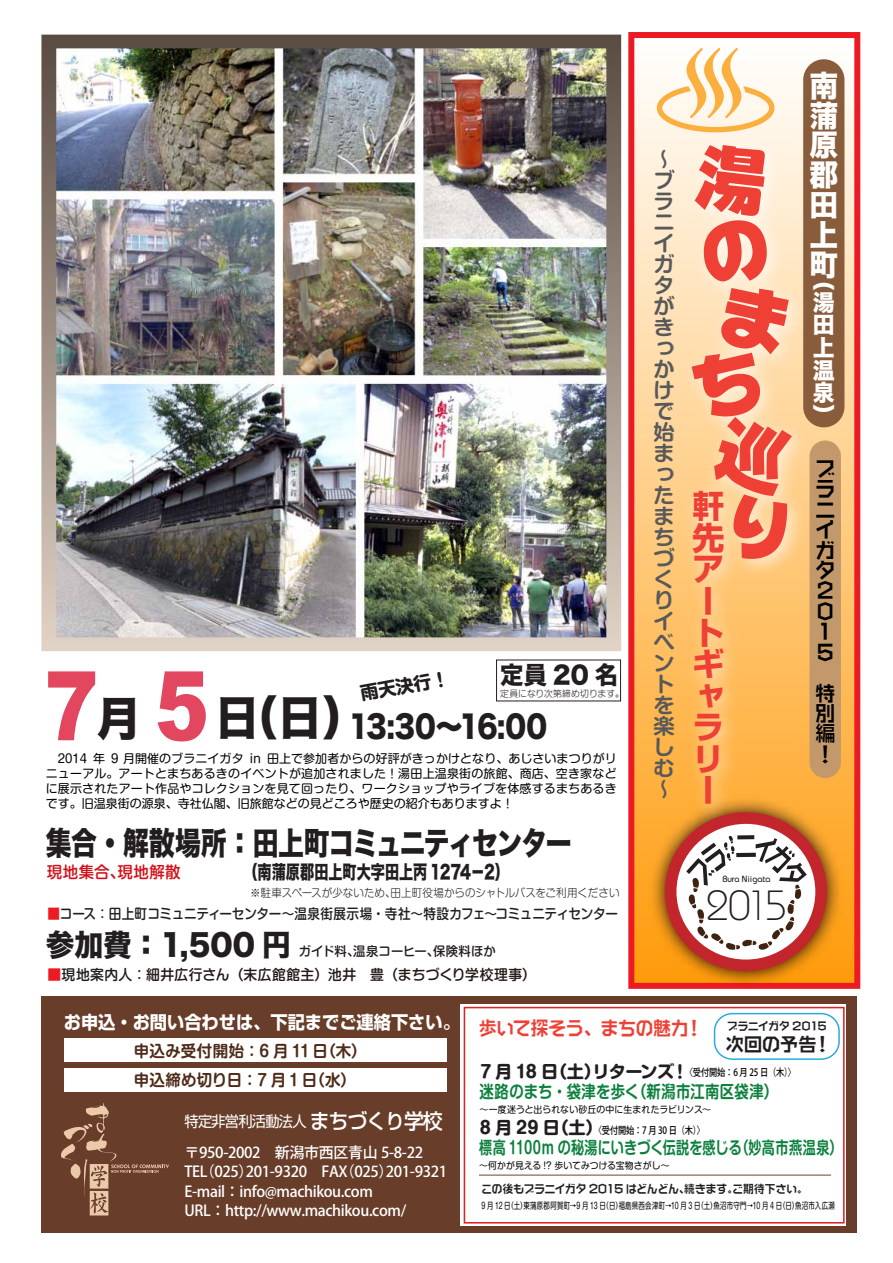
<style>
.page{position:relative;width:893px;height:1263px;background:#fff}
.page>*{position:absolute;margin:0;border:0;box-sizing:border-box;transform-origin:0 0}
.t1{font:300 42.15px "Bauhaus";color:#221e1f}
.t2{font:700 31.95px/31.5px "Shin Go Pro";color:#ee4035}
.t3{font:31.8px "Hira Kaku Std N W8";letter-spacing:-.05em;color:#221e1f;scale:.82 1}
.t4{font:30.6px "Hira Kaku Std N W8";letter-spacing:-.055em;color:#221e1f;scale:.87 1}
.t5{font:29.85px "Hira Kaku Std N W8";letter-spacing:-.005em;color:#221e1f;scale:.96 1}
.t6{font:29.85px/29.8px "Hira Kaku Std N W8";color:#fff;text-align:justify;scale:.96 1}
.t7{font:24.15px "Hira Kaku Std N W8";color:#221e1f;scale:.96 1}
.t8{font:22.65px/22.6px "Hira Kaku Std N W8";color:#fff;text-align:justify;scale:.96 1}
.t9{font:700 21px/21px "Shin M Go De";color:#58595b}
.t10{font:20.4px/20.4px "NIS Z5 83 pv RKSJ H";color:#000;scale:.96 1}
.t11{font:18.9px "Hira Kaku Std N W8";color:#221e1f;scale:.75 1}
.t12{font:18.6px "NIS Z5 83 pv RKSJ H";letter-spacing:.005em;color:#ee4035;scale:.94 1}
.t13{font:18.45px "NIS Z5 83 pv RKSJ H";letter-spacing:.01em;color:#211d1e}
.t14{font:700 18px "Shin Go Pro";color:#fff;scale:.96 1}
.t15{font:700 18px "Shin M Go";color:#221e1f}
.t16{font:700 17.1px "Shin M Go De";letter-spacing:.02em;color:#0d813e;scale:.76 1}
.t17{font:700 17.1px "Shin M Go";letter-spacing:-.04em;color:#221e1f}
.t18{font:700 17.1px "Shin M Go De";letter-spacing:.02em;color:#0d813e;scale:.84 1}
.t19{font:700 16.05px "Shin M Go De";letter-spacing:.01em;color:#4e2c19;scale:.96 1}
.t20{font:500 16.05px "Shin M Go";letter-spacing:.03em;color:#d2111a;scale:.96 1}
.t21{font:500 15px/19.5px "Koz Go Pro";letter-spacing:-.025em;color:#fff}
.t22{font:15px "Shin Go Pro";letter-spacing:-.05em;color:#fff;scale:.95 1}
.t23{font:500 14.4px "Shin M Go";letter-spacing:.025em;color:#231815;scale:.96 1}
.t24{font:500 13.95px "Shin M Go";letter-spacing:-.025em;color:#221e1f;scale:.9 1}
.t25{font:500 12.75px "Shin M Go";letter-spacing:.005em;color:#221e1f;scale:.96 1}
.t26{font:12px/15px "Shin M Go";color:#000;text-align:justify}
.t27{font:300 11.25px "Shin M Go";letter-spacing:.005em;color:#221e1f;scale:.94 1}
.t28{font:11.25px "NIS Z5 83 pv RKSJ H";letter-spacing:.015em;color:#211d1e;scale:.94 1}
.t29{font:10.8px "NIS Z5 83 pv RKSJ H";letter-spacing:-.01em;color:#211d1e}
.t30{font:500 10.05px "Koz Go Pro";letter-spacing:-.01em;color:#000;scale:.82 1}
.t31{font:9.3px "Shin M Go";letter-spacing:.01em;color:#000;scale:.94 1}
.t32{font:300 9.15px "Shin M Go";letter-spacing:.01em;color:#221e1f;scale:.96 1}
.t33{font:9px "Shin M Go";letter-spacing:.04em;color:#000;scale:.71 1}
.t34{font:500 9px "Bauhaus";color:#221e1f}
.s1{font-family:"Arial";font-weight:900;font-size:96.15px;color:#e3465f}
.s2{font-size:46.5px}
.s3{color:#ec1b23}
.s4{color:#221e1f}
.s5{font-weight:500;font-size:21px}
</style>
<div class="page">
<div style="left:631px;top:35px;width:226px;height:951px;background:linear-gradient(to bottom,#fff,#ff9b0a)"></div>
<div style="left:628px;top:32px;width:232px;height:957px;border:6px solid #ec1b23"></div>
<div style="left:42px;top:996px;width:815px;height:237px;background:#683d29"></div>
<svg style="left:61px;top:1103px;width:108px;height:112px"></svg>
<div style="left:64px;top:1068px;width:382px;height:23px;background:#fff"></div>
<div style="left:64px;top:1038px;width:382px;height:24px;background:#fff"></div>
<img style="left:642px;top:790px;width:208px;height:199px">
<svg style="left:671px;top:818px;width:150px;height:147px"></svg>
<div style="left:665px;top:812px;width:162px;height:159px;border:12px solid #c2262c;border-radius:50%"></div>
<svg style="left:686px;top:835px;width:121px;height:116px"></svg>
<img style="left:41px;top:35px;width:580px;height:616px">
<div style="left:803px;top:59px;width:41px;height:368px;background:#895d3b;border-radius:21px"></div>
<div style="left:809px;top:440px;width:32px;height:338px;background:#c3996b;border-radius:16px"></div>
<div style="left:460px;top:1004px;width:386px;height:222px;background:#fff"></div>
<div style="left:464px;top:1007px;width:381px;height:216px;border:2px solid #dc2324"></div>
<div style="left:714px;top:1013px;width:126px;height:47px;border:1px solid #25a9e0;border-radius:18px"></div>
<hr style="left:479px;top:1174px;width:352px;height:2px;background:#9a8479">
<img style="left:673px;top:127px;width:146px;height:706px">
<svg style="left:695px;top:145px;width:72px;height:137px"></svg>
<svg style="left:692px;top:288px;width:100px;height:271px"></svg>
<svg style="left:657px;top:48px;width:117px;height:84px"></svg>
<h3 class="t7" style="left:500px;top:662px;width:124px">定員 20 名</h3>
<p class="t32" style="left:500px;top:687px;width:131px">定員になり次第締め切ります。</p>
<h3 class="t15" style="left:358px;top:680px;width:91px;rotate:-10deg">雨天決行！</h3>
<h3 class="t4" style="left:45px;top:710px;width:579px"><span class="s1">7</span><span class="s2">月</span> <span class="s1">5</span> <span class="s2">日（日）</span>13:30～16:00</h3>
<p class="t26" style="left:46px;top:750px;width:573px">　2014 年 9 月開催のブラニイガタ in 田上で参加者からの好評がきっかけとなり、あじさいまつりがリニューアル。アートとまちあるきのイベントが追加されました！湯田上温泉街の旅館、商店、空き家などに展示されたアート作品やコレクションを見て回ったり、ワークショップやライブを体感するまちあるきです。旧温泉街の源泉、寺社仏閣、旧旅館などの見どころや歴史の紹介もありますよ！</p>
<h3 class="t3" style="left:46px;top:825px;width:643px">集合・解散場所：田上町コミュニティセンター</h3>
<h3 class="t20" style="left:47px;top:860px;width:141px">現地集合、現地解散</h3>
<h3 class="t11" style="left:243px;top:861px;width:356px">（南蒲原郡田上町大字田上丙 1274－2）</h3>
<p class="t27" style="left:250px;top:885px;width:394px">※駐車スペースが少ないため、田上町役場からのシャトルバスをご利用ください</p>
<p class="t24" style="left:47px;top:904px;width:636px"><span class="s3">■</span>コース：田上町コミュニティーセンター～温泉街展示場・寺社～特設カフェ～コミュニティセンター</p>
<h3 class="t5" style="left:46px;top:928px;width:257px">参加費：1,500 円</h3>
<p class="t25" style="left:299px;top:942px;width:207px">ガイド料、温泉コーヒー、保険料ほか</p>
<p class="t23" style="left:47px;top:964px;width:511px"><span class="s3">■</span><span class="s4">現地案内人：</span>細井広行さん（末広館館主）池井　豊（まちづくり学校理事）</p>
<h3 class="t9" style="left:653px;top:147px;width:22px">〜ブラニイガタがきっかけで始まったまちづくりイベントを楽しむ〜</h3>
<h2 class="t2" style="left:692px;top:487px;width:33px">軒先アートギャラリー</h2>
<h3 class="t6" style="left:809px;top:72px;width:31px">南蒲原郡田上町<sub>（</sub></h3>
<h3 class="t8" style="left:813px;top:291px;width:24px">湯田上温泉）</h3>
<h3 class="t10" style="left:815px;top:457px;width:21px">ブラニイガタ<br>２<br>０<br>１<br>５</h3>
<h3 class="t10" style="left:815px;top:681px;width:21px;text-align:justify">特別編！</h3>
<p class="t34" style="left:722px;top:873px;width:50px">Bura Niigata</p>
<h1 class="t1" style="left:706px;top:881px;width:84px">2015</h1>
<h3 class="t14" style="left:64px;top:1008px;width:414px">お申込・お問い合わせは、下記までご連絡下さい。</h3>
<h3 class="t19" style="left:134px;top:1039px;width:244px">申込み受付開始：6 月 11 日（木）</h3>
<h3 class="t19" style="left:134px;top:1069px;width:233px">申込締め切り日：7 月 1 日（水）</h3>
<p class="t22" style="left:185px;top:1108px;width:273px">特定非営利活動法人 <span class="s5">まちづくり学校</span></p>
<p class="t21" style="left:185px;top:1143px;width:264px">〒950-2002　新潟市西区青山 5-8-22<br>TEL（025）201-9320　FAX（025）201-9321<br>E-mail：info@machikou.com<br>URL：http://www.machikou.com/</p>
<h3 class="t12" style="left:479px;top:1017px;width:240px">歩いて探そう、まちの魅力！</h3>
<p class="t29" style="left:727px;top:1019px;width:101px">ブラニイガタ 2015</p>
<h3 class="t13" style="left:726px;top:1032px;width:107px">次回の予告！</h3>
<h3 class="t17" style="left:480px;top:1058px;width:210px">7 月 18 日（土）リターンズ！</h3>
<p class="t31" style="left:479px;top:1103px;width:248px">～一度迷うと出られない砂丘の中に生まれたラビリンス～</p>
<p class="t30" style="left:685px;top:1066px;width:137px">〈受付開始：6 月 25 日（木）〉</p>
<h3 class="t18" style="left:479px;top:1079px;width:357px">迷路のまち・袋津を歩く（新潟市江南区袋津）</h3>
<h3 class="t17" style="left:480px;top:1115px;width:124px">8 月 29 日（土）</h3>
<p class="t31" style="left:479px;top:1159px;width:204px">～何かが見える !? 歩いてみつける宝物さがし～</p>
<p class="t30" style="left:594px;top:1123px;width:137px">〈受付開始：7 月 30 日（木）〉</p>
<h3 class="t16" style="left:479px;top:1135px;width:480px">標高 1100m の秘湯にいきづく伝説を感じる（妙高市燕温泉）</h3>
<p class="t28" style="left:481px;top:1182px;width:348px">この後もブラニイガタ 2015 はどんどん、続きます。ご期待下さい。</p>
<p class="t33" style="left:482px;top:1199px;width:499px">9 月 12 日（土）東蒲原郡阿賀町→9 月 13 日（日）福島県西会津町→10 月 3 日（土）魚沼市守門→10 月 4 日（日）魚沼市入広瀬</p>
</div>
